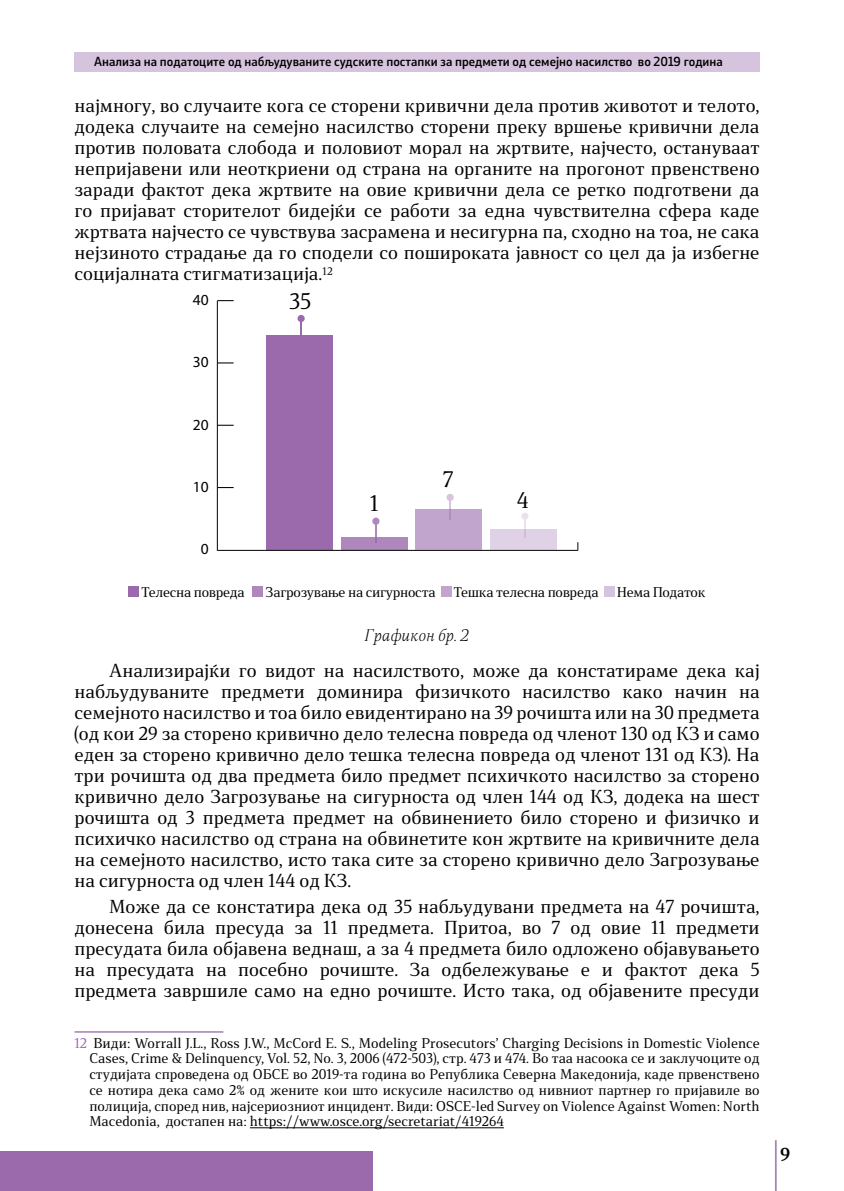
<style>
.page{position:relative;width:844px;height:1191px;background:#fff}
.page>*{position:absolute;margin:0;border:0;box-sizing:border-box;transform-origin:0 0}
.t1{font:21px "Stobi Serif";color:#000}
.t2{font:17.5px/21px "Stobi Serif";color:#000;text-align:justify}
.t3{font:700 17.5px "Stobi Serif";color:#000}
.t4{font:300 15.75px "Stobi Serif It";color:#000}
.t5{font:15.4px "Myriad Pro";color:#000}
.t6{font:13.12px/15.8px "Stobi Serif";letter-spacing:-.02em;color:#000;text-align:justify}
.t7{font:500 12.25px "Stobi Sans";color:#000}
.s1{color:#9a6aad}
</style>
<div class="page">
<div style="left:0;top:1151px;width:372px;height:40px;background:#9a6aad"></div>
<div style="left:74px;top:52px;width:685px;height:20px;background:#d6c3de"></div>
<hr style="left:774px;top:1140px;width:2px;height:51px;background:#a982bb">
<div style="left:341px;top:537px;width:66px;height:13px;background:#ae87bd"></div>
<div style="left:266px;top:336px;width:66px;height:214px;background:#9a6aad"></div>
<hr style="left:217px;top:550px;width:360px;height:1px;background:#000">
<div style="left:490px;top:530px;width:66px;height:20px;background:#e0d2e6"></div>
<div style="left:415px;top:510px;width:66px;height:40px;background:#c2a5cd"></div>
<hr style="left:217px;top:301px;width:1px;height:250px;background:#000">
<svg style="left:217px;top:487px;width:16px;height:1px"></svg>
<svg style="left:217px;top:425px;width:16px;height:1px"></svg>
<svg style="left:217px;top:362px;width:16px;height:1px"></svg>
<svg style="left:217px;top:300px;width:16px;height:1px"></svg>
<div style="left:128px;top:586px;width:11px;height:10px;background:#9a6aad"></div>
<div style="left:252px;top:586px;width:11px;height:10px;background:#ae87bd"></div>
<div style="left:440px;top:586px;width:11px;height:10px;background:#c2a5cd"></div>
<div style="left:603px;top:586px;width:11px;height:10px;background:#d6c3de"></div>
<div style="left:297px;top:315px;width:7px;height:7px;background:#9a6aad;border-radius:50%"></div>
<hr style="left:300px;top:320px;width:2px;height:20px;background:#9a6aad">
<div style="left:446px;top:494px;width:7px;height:7px;background:#d6c3de;border-radius:50%"></div>
<hr style="left:449px;top:499px;width:2px;height:20px;background:#9a6aad">
<div style="left:521px;top:512px;width:7px;height:8px;background:#ebe1ee;border-radius:50%"></div>
<svg style="left:524px;top:520px;width:1px;height:18px"></svg>
<svg style="left:372px;top:517px;width:7px;height:8px"></svg>
<svg style="left:375px;top:522px;width:1px;height:21px"></svg>
<hr style="left:74px;top:1031px;width:149px;height:1px;background:#9a6aad">
<hr style="left:250px;top:1127px;width:253px;height:1px;background:#000">
<p class="t7" style="left:94px;top:53px;width:630px">Анализа на податоците од набљудуваните судските постапки за предмети од семејно насилство во 2019 година</p>
<p class="t2" style="left:74px;top:95px;width:686px">најмногу, во случаите кога се сторени кривични дела против животот и телото, додека случаите на семејно насилство сторени преку вршење кривични дела против половата слобода и половиот морал на жртвите, најчесто, остануваат непријавени или неоткриени од страна на органите на прогонот првенствено заради фактот дека жртвите на овие кривични дела се ретко подготвени да го пријават сторителот бидејќи се работи за една чувствителна сфера каде жртвата најчесто се чувствува засрамена и несигурна па, сходно на тоа, не сака нејзиното страдање да го сподели со пошироката јавност со цел да ја избегне социјалната стигматизација.<sup>12</sup></p>
<p class="t5" style="left:193px;top:290px;width:17px">40</p>
<p class="t5" style="left:193px;top:353px;width:17px">30</p>
<p class="t5" style="left:193px;top:415px;width:17px">20</p>
<p class="t5" style="left:193px;top:477px;width:17px">10</p>
<p class="t5" style="left:201px;top:539px;width:9px">0</p>
<p class="t1" style="left:289px;top:287px;width:24px">35</p>
<p class="t1" style="left:443px;top:465px;width:12px">7</p>
<p class="t1" style="left:369px;top:489px;width:10px">1</p>
<p class="t1" style="left:516px;top:485px;width:13px">4</p>
<p class="t6" style="left:141px;top:583px;width:105px">Телесна повреда</p>
<p class="t6" style="left:265px;top:583px;width:171px">Загрозување на сигурноста</p>
<p class="t6" style="left:453px;top:583px;width:146px">Тешка телесна повреда</p>
<p class="t6" style="left:616px;top:583px;width:90px">Нема Податок</p>
<p class="t4" style="left:364px;top:624px;width:106px">Графикон бр. 2</p>
<p class="t2" style="left:74px;top:659px;width:686px;text-indent:35px">Анализирајќи го видот на насилството, може да констатираме дека кај набљудуваните предмети доминира физичкото насилство како начин на семејното насилство и тоа било евидентирано на 39 рочишта или на 30 предмета (од кои 29 за сторено кривично дело телесна повреда од членот 130 од КЗ и само еден за сторено кривично дело тешка телесна повреда од членот 131 од КЗ). На три рочишта од два предмета било предмет психичкото насилство за сторено кривично дело Загрозување на сигурноста од член 144 од КЗ, додека на шест рочишта од 3 предмета предмет на обвинението било сторено и физичко и психичко насилство од страна на обвинетите кон жртвите на кривичните дела на семејното насилство, исто така сите за сторено кривично дело Загрозување на сигурноста од член 144 од КЗ.</p>
<p class="t2" style="left:74px;top:895px;width:686px;text-indent:35px">Може да се констатира дека од 35 набљудувани предмета на 47 рочишта, донесена била пресуда за 11 предмета. Притоа, во 7 од овие 11 предмети пресудата била објавена веднаш, а за 4 предмета било одложено објавувањето на пресудата на посебно рочиште. За одбележување е и фактот дека 5 предмета завршиле само на едно рочиште. Исто така, од објавените пресуди</p>
<p class="t6" style="left:89px;top:1034px;width:671px;text-indent:-15px"><span class="s1">12</span> Види: Worrall J.L., Ross J.W., McCord E. S., Modeling Prosecutors’ Charging Decisions in Domestic Violence Cases, Crime &amp; Delinquency, Vol. 52, No. 3, 2006 (472-503), стр. 473 и 474. Во таа насоока се и заклучоците од студијата спроведена од ОБСЕ во 2019-та година во Република Северна Македонија, каде првенствено се нотира дека само 2% од жените кои што искусиле насилство од нивниот партнер го пријавиле во полиција, според нив, најсериозниот инцидент. Види: OSCE-led Survey оn Violence Against Women: North Macedonia, достапен на: https://www.osce.org/secretariat/419264</p>
<p class="t3" style="left:780px;top:1141px;width:12px">9</p>
</div>
